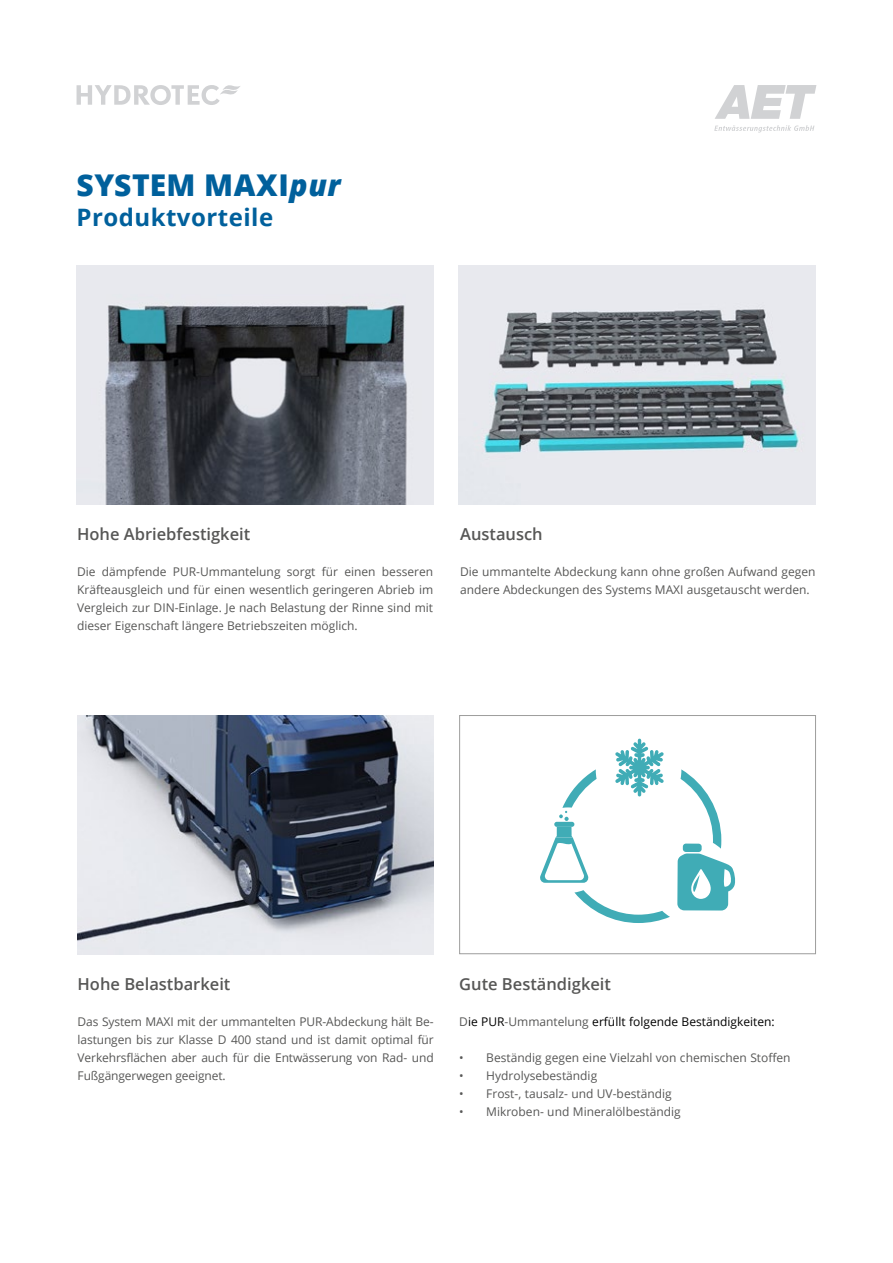
<style>
.page{position:relative;width:893px;height:1263px;background:#fff}
.page>*{position:absolute;margin:0;border:0;box-sizing:border-box;transform-origin:0 0}
.t1{font:800 30px "Open Sans";letter-spacing:.02em;color:#00609c}
.t2{font:700 24px "Open Sans";letter-spacing:.02em;color:#00609c}
.t3{font:600 16.5px "Open Sans";color:#575756}
.t4{font:12px/18px "Open Sans";color:#575756;text-align:justify}
.t5{font:12px "Open Sans";color:#000}
.s1{font-style:italic}
.s2{color:#575756}
</style>
<div class="page">
<img style="left:77px;top:265px;width:356px;height:239px">
<img style="left:459px;top:265px;width:357px;height:239px">
<div style="left:459px;top:715px;width:357px;height:239px;border:1px solid #9d9d9c"></div>
<svg style="left:574px;top:890px;width:96px;height:33px"></svg>
<svg style="left:540px;top:827px;width:49px;height:56px"></svg>
<div style="left:554px;top:822px;width:20px;height:5px;background:#40acb6;border-radius:2px"></div>
<svg style="left:559px;top:769px;width:38px;height:52px"></svg>
<svg style="left:615px;top:739px;width:49px;height:57px"></svg>
<svg style="left:677px;top:769px;width:59px;height:141px"></svg>
<img style="left:77px;top:715px;width:357px;height:239px">
<svg style="left:77px;top:85px;width:163px;height:20px"></svg>
<svg style="left:715px;top:85px;width:101px;height:34px"></svg>
<svg style="left:714px;top:125px;width:100px;height:8px"></svg>
<h1 class="t1" style="left:77px;top:162px;width:266px">SYSTEM MAXI<span class="s1">pur</span></h1>
<h2 class="t2" style="left:77px;top:200px;width:198px">Produktvorteile</h2>
<h3 class="t3" style="left:77px;top:523px;width:175px">Hohe Abriebfestigkeit</h3>
<p class="t4" style="left:77px;top:562px;width:358px">Die dämpfende PUR-Ummantelung sorgt für einen besseren Kräfteausgleich und für einen wesentlich geringeren Abrieb im Vergleich zur DIN-Einlage. Je nach Belastung der Rinne sind mit dieser Eigenschaft längere Betriebszeiten möglich.</p>
<h3 class="t3" style="left:460px;top:523px;width:84px">Austausch</h3>
<p class="t4" style="left:460px;top:562px;width:357px">Die ummantelte Abdeckung kann ohne großen Aufwand gegen andere Abdeckungen des Systems MAXI ausgetauscht werden.</p>
<h3 class="t3" style="left:78px;top:973px;width:154px">Hohe Belastbarkeit</h3>
<p class="t4" style="left:78px;top:1012px;width:358px">Das System MAXI mit der ummantelten PUR-Abdeckung hält Be&shy;lastungen bis zur Klasse D 400 stand und ist damit optimal für Verkehrsflächen aber auch für die Entwässerung von Rad- und Fußgängerwegen geeignet.</p>
<h3 class="t3" style="left:459px;top:973px;width:153px">Gute Beständigkeit</h3>
<p class="t5" style="left:459px;top:1013px;width:317px"><span class="s2">D</span>ie PUR<span class="s2">-Ummantelung</span> erfüllt folgende Beständigkeiten:</p>
<p class="t4" style="left:459px;top:1048px;width:333px">• Beständig gegen eine Vielzahl von chemischen Stoffen</p>
<p class="t4" style="left:459px;top:1066px;width:139px">• Hydrolysebeständig</p>
<p class="t4" style="left:459px;top:1084px;width:214px">• Frost-, tausalz- und UV-beständig</p>
<p class="t4" style="left:459px;top:1102px;width:223px">• Mikroben- und Mineralölbeständig</p>
</div>
